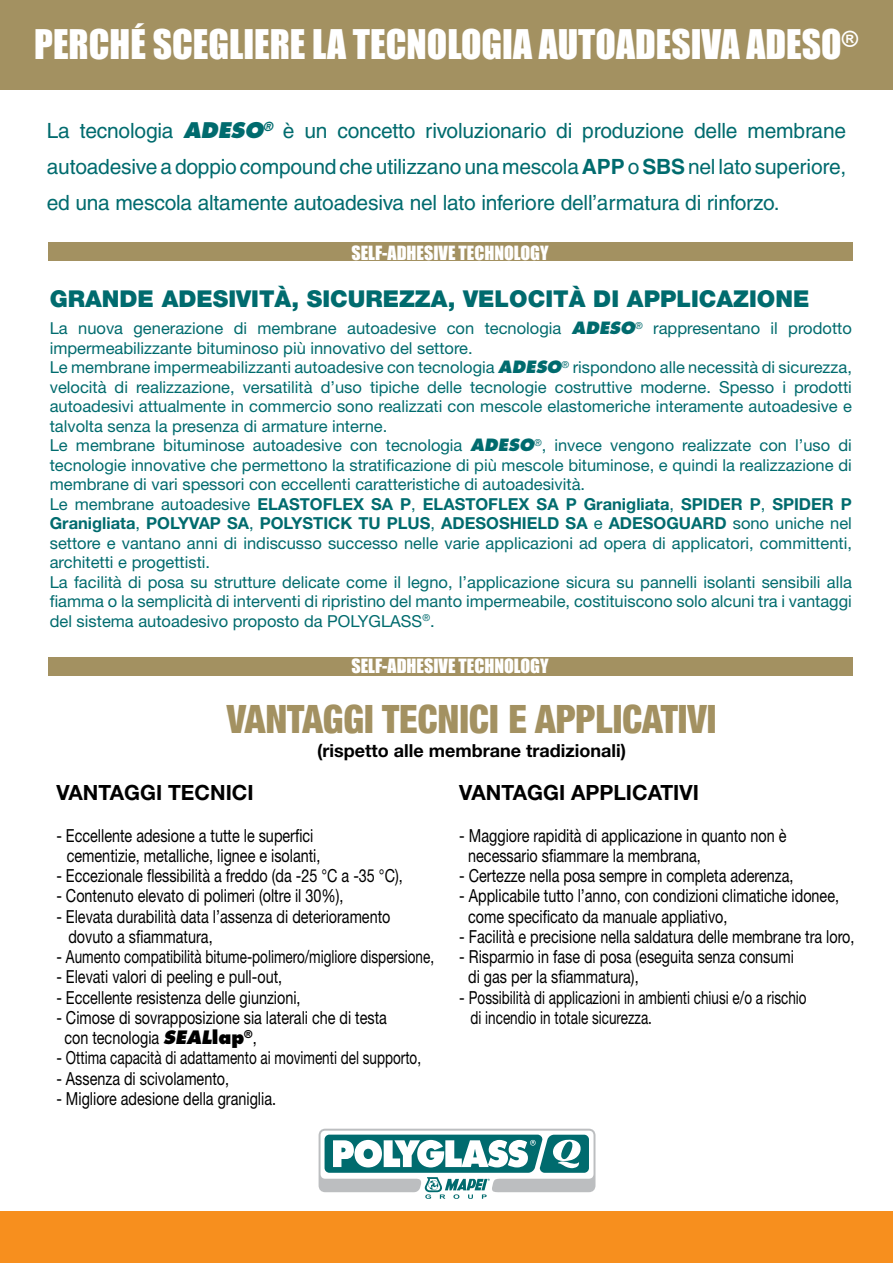
<style>
.page{position:relative;width:893px;height:1263px;background:#fff}
.page>*{position:absolute;margin:0;border:0;box-sizing:border-box;transform-origin:0 0}
.t1{font:900 condensed 39px "Helvetica Neue";color:#a39161;scale:.95 1}
.t2{font:37.5px "Impact";color:#fff}
.t3{font:900 23.25px "Helvetica Neue";color:#006b6e}
.t4{font:21px/36px "Helvetica";letter-spacing:-.01em;color:#006b6e;text-align:justify}
.t5{font:700 21px "Helvetica Neue";color:#000}
.t6{font:18px/20.2px "Helvetica Neue";color:#000;scale:.8 1}
.t7{font:18px "Impact";color:#fff}
.t8{font:700 18px "Helvetica Neue";color:#000}
.t9{font:16.5px/19.5px "Helvetica Neue";color:#006b6e}
.s1{font-family:"Futura";font-weight:800;font-style:italic}
.s2{font-weight:700}
.s3{font-family:"Futura";font-weight:800}
</style>
<div class="page">
<div style="left:0;top:1212px;width:893px;height:51px;background:#f78f1e"></div>
<svg style="left:319px;top:1129px;width:276px;height:70px"></svg>
<div style="left:0;top:0;width:893px;height:89px;background:#a39161"></div>
<div style="left:48px;top:242px;width:805px;height:19px;background:#a39161"></div>
<div style="left:48px;top:657px;width:805px;height:19px;background:#a39161"></div>
<h2 class="t2" style="left:34px;top:16px;width:826px">PERCHÉ SCEGLIERE LA TECNOLOGIA AUTOADESIVA ADESO<sup>®</sup></h2>
<p class="t4" style="left:47px;top:113px;width:801px">La tecnologia <span class="s1">ADESO</span><sup>®</sup> è un concetto rivoluzionario di produzione delle membrane autoadesive a doppio compound che utilizzano una mescola <span class="s2">APP</span> o <span class="s2">SBS</span> nel lato superiore, ed una mescola altamente autoadesiva nel lato inferiore dell’armatura di rinforzo.</p>
<p class="t7" style="left:351px;top:239px;width:199px">SELF-ADHESIVE TECHNOLOGY</p>
<h3 class="t3" style="left:50px;top:285px;width:761px">GRANDE ADESIVITÀ, SICUREZZA, VELOCITÀ DI APPLICAZIONE</h3>
<p class="t9" style="left:50px;top:318px;width:804px">La nuova generazione di membrane autoadesive con tecnologia <span class="s1">ADESO</span><sup>®</sup> rappresentano il prodotto impermeabilizzante bituminoso più innovativo del settore.<br>Le membrane impermeabilizzanti autoadesive con tecnologia <span class="s1">ADESO</span><sup>®</sup> rispondono alle necessità di sicurezza, velocità di realizzazione, versatilità d’uso tipiche delle tecnologie costruttive moderne. Spesso i prodotti autoadesivi attualmente in commercio sono realizzati con mescole elastomeriche interamente autoadesive e talvolta senza la presenza di armature interne.<br>Le membrane bituminose autoadesive con tecnologia <span class="s1">ADESO</span><sup>®</sup>, invece vengono realizzate con l’uso di tecnologie innovative che permettono la stratificazione di più mescole bituminose, e quindi la realizzazione di membrane di vari spessori con eccellenti caratteristiche di autoadesività.<br>Le membrane autoadesive <span class="s2">ELASTOFLEX SA P</span>, <span class="s2">ELASTOFLEX SA P Granigliata</span>, <span class="s2">SPIDER P</span>, <span class="s2">SPIDER P Granigliata</span>, <span class="s2">POLYVAP SA</span>, <span class="s2">POLYSTICK TU PLUS</span>, <span class="s2">ADESOSHIELD SA</span> e <span class="s2">ADESOGUARD</span> sono uniche nel settore e vantano anni di indiscusso successo nelle varie applicazioni ad opera di applicatori, committenti, architetti e progettisti.<br>La facilità di posa su strutture delicate come il legno, l’applicazione sicura su pannelli isolanti sensibili alla fiamma o la semplicità di interventi di ripristino del manto impermeabile, costituiscono solo alcuni tra i vantaggi del sistema autoadesivo proposto da POLYGLASS<sup>®</sup>.</p>
<p class="t7" style="left:351px;top:652px;width:199px">SELF-ADHESIVE TECHNOLOGY</p>
<h1 class="t1" style="left:227px;top:695px;width:517px">VANTAGGI TECNICI E APPLICATIVI</h1>
<p class="t8" style="left:317px;top:740px;width:310px">(rispetto alle membrane tradizionali)</p>
<p class="t5" style="left:56px;top:780px;width:199px">VANTAGGI TECNICI</p>
<p class="t6" style="left:56px;top:825px;width:332px;text-align:center">- Eccellente adesione a tutte le superfici cementizie, metalliche, lignee e isolanti,</p>
<p class="t6" style="left:56px;top:865px;width:435px">- Eccezionale flessibilità a freddo (da -25 °C a -35 °C),</p>
<p class="t6" style="left:56px;top:885px;width:361px">- Contenuto elevato di polimeri (oltre il 30%),</p>
<p class="t6" style="left:68px;top:906px;width:404px;text-indent:-12px">- Elevata durabilità data l’assenza di deterioramento dovuto a sfiammatura,</p>
<p class="t6" style="left:56px;top:946px;width:474px">- Aumento compatibilità bitume-polimero/migliore dispersione,</p>
<p class="t6" style="left:56px;top:966px;width:284px">- Elevati valori di peeling e pull-out,</p>
<p class="t6" style="left:56px;top:987px;width:307px">- Eccellente resistenza delle giunzioni,</p>
<p class="t6" style="left:64px;top:1007px;width:405px;text-indent:-8px">- Cimose di sovrapposizione sia laterali che di testa con tecnologia <span class="s1">SEAL</span><span class="s3">lap</span><sup>®</sup>,</p>
<p class="t6" style="left:56px;top:1047px;width:457px">- Ottima capacità di adattamento ai movimenti del supporto,</p>
<p class="t6" style="left:56px;top:1068px;width:218px">- Assenza di scivolamento,</p>
<p class="t6" style="left:56px;top:1088px;width:276px">- Migliore adesione della graniglia.</p>
<p class="t5" style="left:459px;top:780px;width:241px">VANTAGGI APPLICATIVI</p>
<p class="t6" style="left:468px;top:825px;width:399px;text-indent:-9px">- Maggiore rapidità di applicazione in quanto non è necessario sfiammare la membrana,</p>
<p class="t6" style="left:459px;top:865px;width:419px">- Certezze nella posa sempre in completa aderenza,</p>
<p class="t6" style="left:468px;top:885px;width:465px;text-indent:-9px">- Applicabile tutto l’anno, con condizioni climatiche idonee, come specificato da manuale appliativo,</p>
<p class="t6" style="left:459px;top:926px;width:496px">- Facilità e precisione nella saldatura delle membrane tra loro,</p>
<p class="t6" style="left:468px;top:946px;width:409px;text-indent:-9px">- Risparmio in fase di posa (eseguita senza consumi di gas per la sfiammatura),</p>
<p class="t6" style="left:470px;top:987px;width:422px;text-indent:-11px">- Possibilità di applicazioni in ambienti chiusi e/o a rischio di incendio in totale sicurezza.</p>
</div>
